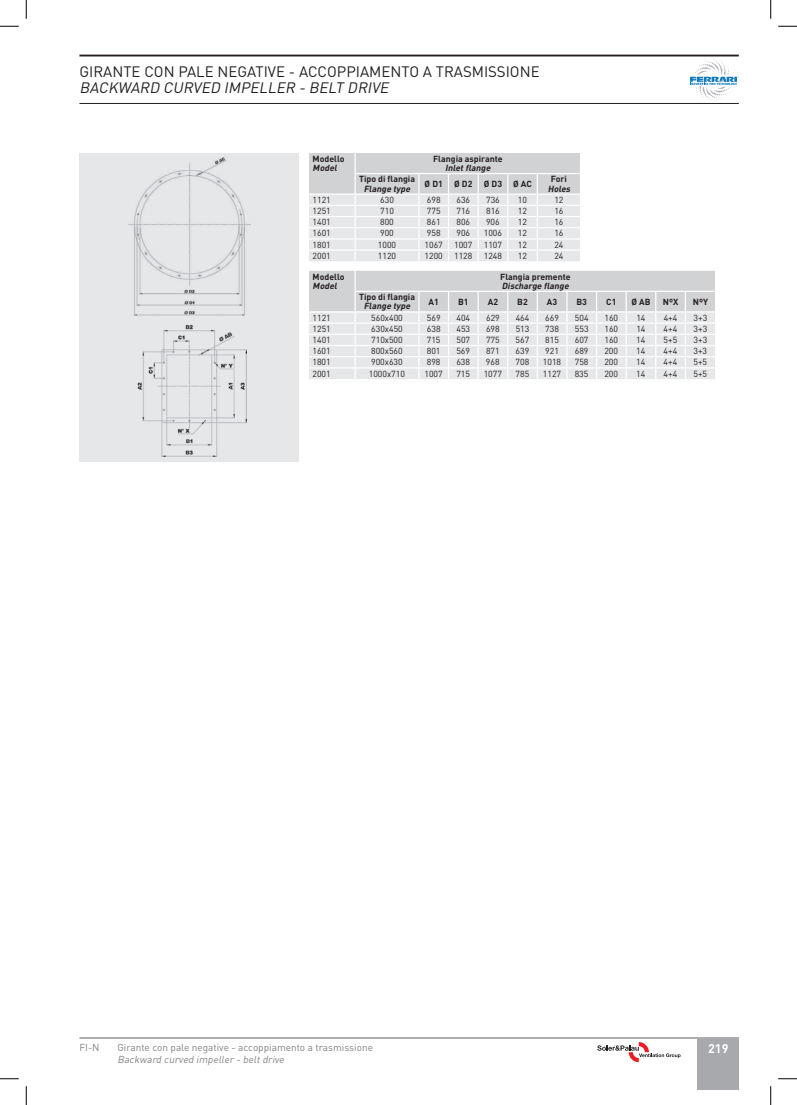
<style>
.page{position:relative;width:797px;height:1105px;background:#fff}
.page>*{position:absolute;margin:0;border:0;box-sizing:border-box;transform-origin:0 0}
.t1{font:15px "DIN";color:#231f20}
.t2{font:italic 15px "DIN";color:#231f20}
.t3{font:700 12.5px "DIN";color:#fff}
.t4{font:10px "DIN";color:#808285}
.t5{font:italic 10px "DIN";color:#808285}
.t6{font:8.75px "DIN";color:#231f20}
.t7{font:700 8.75px "DIN";color:#231f20}
.t8{font:italic 700 8.75px "DIN";color:#231f20}
</style>
<div class="page">
<hr style="left:79px;top:1037px;width:659px;height:2px;background:#a8a9ad">
<hr style="left:79px;top:55px;width:659px;height:1px;background:#231f20">
<hr style="left:79px;top:103px;width:659px;height:1px;background:#231f20">
<svg style="left:690px;top:59px;width:48px;height:41px"></svg>
<svg style="left:597px;top:1042px;width:83px;height:20px"></svg>
<div style="left:79px;top:153px;width:220px;height:309px;background:#e6e7e9"></div>
<img style="left:137px;top:324px;width:109px;height:132px">
<img style="left:129px;top:157px;width:121px;height:159px">
<svg style="left:309px;top:153px;width:271px;height:108px"></svg>
<hr style="left:537px;top:173px;width:43px;height:1px;background:#fff">
<hr style="left:536px;top:174px;width:2px;height:20px;background:#fff">
<svg style="left:309px;top:271px;width:406px;height:108px"></svg>
<div style="left:697px;top:1038px;width:41px;height:51px;background:#a8a9ad"></div>
<svg style="left:0;top:25px;width:19px;height:2px"></svg>
<svg style="left:778px;top:25px;width:19px;height:2px"></svg>
<svg style="left:0;top:1078px;width:19px;height:1px"></svg>
<svg style="left:778px;top:1078px;width:19px;height:1px"></svg>
<svg style="left:25px;top:0;width:2px;height:19px"></svg>
<svg style="left:25px;top:1086px;width:2px;height:19px"></svg>
<svg style="left:770px;top:0;width:1px;height:19px"></svg>
<svg style="left:770px;top:1086px;width:1px;height:19px"></svg>
<h1 class="t1" style="left:79px;top:62px;width:462px">GIRANTE CON PALE NEGATIVE - ACCOPPIAMENTO A TRASMISSIONE</h1>
<h1 class="t2" style="left:79px;top:79px;width:314px">BACKWARD CURVED IMPELLER - BELT DRIVE</h1>
<p class="t7" style="left:312px;top:153px;width:33px">Modello</p>
<p class="t8" style="left:312px;top:162px;width:28px">Model</p>
<p class="t7" style="left:359px;top:173px;width:57px">Tipo di flangia</p>
<p class="t8" style="left:364px;top:183px;width:50px">Flange type</p>
<p class="t7" style="left:433px;top:153px;width:71px">Flangia aspirante</p>
<p class="t8" style="left:445px;top:162px;width:49px">Inletflange</p>
<p class="t7" style="left:424px;top:178px;width:20px">Ø D1</p>
<p class="t7" style="left:454px;top:178px;width:20px">Ø D2</p>
<p class="t7" style="left:484px;top:178px;width:20px">Ø D3</p>
<p class="t7" style="left:513px;top:178px;width:20px">Ø AC</p>
<p class="t7" style="left:551px;top:173px;width:18px">Fori</p>
<p class="t8" style="left:547px;top:183px;width:26px">Holes</p>
<p class="t6" style="left:312px;top:194px;width:20px">1121</p>
<p class="t6" style="left:380px;top:194px;width:15px">630</p>
<p class="t6" style="left:427px;top:194px;width:15px">698</p>
<p class="t6" style="left:456px;top:194px;width:15px">636</p>
<p class="t6" style="left:486px;top:194px;width:15px">736</p>
<p class="t6" style="left:518px;top:194px;width:11px">10</p>
<p class="t6" style="left:554px;top:194px;width:11px">12</p>
<p class="t6" style="left:312px;top:205px;width:20px">1251</p>
<p class="t6" style="left:380px;top:205px;width:15px">710</p>
<p class="t6" style="left:427px;top:205px;width:15px">775</p>
<p class="t6" style="left:456px;top:205px;width:15px">716</p>
<p class="t6" style="left:486px;top:205px;width:15px">816</p>
<p class="t6" style="left:518px;top:205px;width:11px">12</p>
<p class="t6" style="left:554px;top:205px;width:11px">16</p>
<p class="t6" style="left:312px;top:217px;width:20px">1401</p>
<p class="t6" style="left:380px;top:217px;width:15px">800</p>
<p class="t6" style="left:427px;top:217px;width:15px">861</p>
<p class="t6" style="left:456px;top:217px;width:15px">806</p>
<p class="t6" style="left:486px;top:217px;width:15px">906</p>
<p class="t6" style="left:518px;top:217px;width:11px">12</p>
<p class="t6" style="left:554px;top:217px;width:11px">16</p>
<p class="t6" style="left:312px;top:228px;width:20px">1601</p>
<p class="t6" style="left:380px;top:228px;width:15px">900</p>
<p class="t6" style="left:427px;top:228px;width:15px">958</p>
<p class="t6" style="left:456px;top:228px;width:15px">906</p>
<p class="t6" style="left:484px;top:228px;width:20px">1006</p>
<p class="t6" style="left:518px;top:228px;width:11px">12</p>
<p class="t6" style="left:554px;top:228px;width:11px">16</p>
<p class="t6" style="left:312px;top:239px;width:20px">1801</p>
<p class="t6" style="left:378px;top:239px;width:20px">1000</p>
<p class="t6" style="left:424px;top:239px;width:20px">1067</p>
<p class="t6" style="left:454px;top:239px;width:20px">1007</p>
<p class="t6" style="left:484px;top:239px;width:20px">1107</p>
<p class="t6" style="left:518px;top:239px;width:11px">12</p>
<p class="t6" style="left:554px;top:239px;width:11px">24</p>
<p class="t6" style="left:312px;top:250px;width:20px">2001</p>
<p class="t6" style="left:378px;top:250px;width:20px">1120</p>
<p class="t6" style="left:424px;top:250px;width:20px">1200</p>
<p class="t6" style="left:454px;top:250px;width:20px">1128</p>
<p class="t6" style="left:484px;top:250px;width:20px">1248</p>
<p class="t6" style="left:518px;top:250px;width:11px">12</p>
<p class="t6" style="left:554px;top:250px;width:11px">24</p>
<p class="t7" style="left:312px;top:271px;width:33px">Modello</p>
<p class="t8" style="left:312px;top:280px;width:28px">Model</p>
<p class="t7" style="left:500px;top:271px;width:72px">Flangia premente</p>
<p class="t8" style="left:502px;top:280px;width:70px">Discharge flange</p>
<p class="t7" style="left:359px;top:291px;width:57px">Tipo di flangia</p>
<p class="t8" style="left:364px;top:301px;width:50px">Flange type</p>
<p class="t7" style="left:428px;top:296px;width:12px">A1</p>
<p class="t7" style="left:458px;top:296px;width:12px">B1</p>
<p class="t7" style="left:488px;top:296px;width:12px">A2</p>
<p class="t7" style="left:517px;top:296px;width:12px">B2</p>
<p class="t7" style="left:547px;top:296px;width:12px">A3</p>
<p class="t7" style="left:576px;top:296px;width:12px">B3</p>
<p class="t7" style="left:606px;top:296px;width:12px">C1</p>
<p class="t7" style="left:631px;top:296px;width:21px">Ø AB</p>
<p class="t7" style="left:662px;top:296px;width:17px">NºX</p>
<p class="t7" style="left:692px;top:296px;width:17px">NºY</p>
<p class="t6" style="left:312px;top:312px;width:20px">1121</p>
<p class="t6" style="left:371px;top:312px;width:33px">560x400</p>
<p class="t6" style="left:427px;top:312px;width:15px">569</p>
<p class="t6" style="left:456px;top:312px;width:15px">404</p>
<p class="t6" style="left:486px;top:312px;width:15px">629</p>
<p class="t6" style="left:515px;top:312px;width:15px">464</p>
<p class="t6" style="left:545px;top:312px;width:15px">669</p>
<p class="t6" style="left:575px;top:312px;width:15px">504</p>
<p class="t6" style="left:604px;top:312px;width:15px">160</p>
<p class="t6" style="left:636px;top:312px;width:11px">14</p>
<p class="t6" style="left:663px;top:312px;width:15px">4+4</p>
<p class="t6" style="left:693px;top:312px;width:15px">3+3</p>
<p class="t6" style="left:312px;top:323px;width:20px">1251</p>
<p class="t6" style="left:371px;top:323px;width:33px">630x450</p>
<p class="t6" style="left:427px;top:323px;width:15px">638</p>
<p class="t6" style="left:456px;top:323px;width:15px">453</p>
<p class="t6" style="left:486px;top:323px;width:15px">698</p>
<p class="t6" style="left:515px;top:323px;width:15px">513</p>
<p class="t6" style="left:545px;top:323px;width:15px">738</p>
<p class="t6" style="left:575px;top:323px;width:15px">553</p>
<p class="t6" style="left:604px;top:323px;width:15px">160</p>
<p class="t6" style="left:636px;top:323px;width:11px">14</p>
<p class="t6" style="left:663px;top:323px;width:15px">4+4</p>
<p class="t6" style="left:693px;top:323px;width:15px">3+3</p>
<p class="t6" style="left:312px;top:334px;width:20px">1401</p>
<p class="t6" style="left:371px;top:334px;width:33px">710x500</p>
<p class="t6" style="left:427px;top:334px;width:15px">715</p>
<p class="t6" style="left:456px;top:334px;width:15px">507</p>
<p class="t6" style="left:486px;top:334px;width:15px">775</p>
<p class="t6" style="left:515px;top:334px;width:15px">567</p>
<p class="t6" style="left:545px;top:334px;width:15px">815</p>
<p class="t6" style="left:575px;top:334px;width:15px">607</p>
<p class="t6" style="left:604px;top:334px;width:15px">160</p>
<p class="t6" style="left:636px;top:334px;width:11px">14</p>
<p class="t6" style="left:663px;top:334px;width:15px">5+5</p>
<p class="t6" style="left:693px;top:334px;width:15px">3+3</p>
<p class="t6" style="left:312px;top:346px;width:20px">1601</p>
<p class="t6" style="left:371px;top:346px;width:33px">800x560</p>
<p class="t6" style="left:427px;top:346px;width:15px">801</p>
<p class="t6" style="left:456px;top:346px;width:15px">569</p>
<p class="t6" style="left:486px;top:346px;width:15px">871</p>
<p class="t6" style="left:515px;top:346px;width:15px">639</p>
<p class="t6" style="left:545px;top:346px;width:15px">921</p>
<p class="t6" style="left:575px;top:346px;width:15px">689</p>
<p class="t6" style="left:604px;top:346px;width:15px">200</p>
<p class="t6" style="left:636px;top:346px;width:11px">14</p>
<p class="t6" style="left:663px;top:346px;width:15px">4+4</p>
<p class="t6" style="left:693px;top:346px;width:15px">3+3</p>
<p class="t6" style="left:312px;top:357px;width:20px">1801</p>
<p class="t6" style="left:371px;top:357px;width:33px">900x630</p>
<p class="t6" style="left:427px;top:357px;width:15px">898</p>
<p class="t6" style="left:456px;top:357px;width:15px">638</p>
<p class="t6" style="left:486px;top:357px;width:15px">968</p>
<p class="t6" style="left:515px;top:357px;width:15px">708</p>
<p class="t6" style="left:543px;top:357px;width:20px">1018</p>
<p class="t6" style="left:574px;top:357px;width:15px">758</p>
<p class="t6" style="left:604px;top:357px;width:15px">200</p>
<p class="t6" style="left:636px;top:357px;width:11px">14</p>
<p class="t6" style="left:663px;top:357px;width:15px">4+4</p>
<p class="t6" style="left:693px;top:357px;width:15px">5+5</p>
<p class="t6" style="left:312px;top:368px;width:20px">2001</p>
<p class="t6" style="left:369px;top:368px;width:38px">1000x710</p>
<p class="t6" style="left:424px;top:368px;width:20px">1007</p>
<p class="t6" style="left:456px;top:368px;width:15px">715</p>
<p class="t6" style="left:483px;top:368px;width:20px">1077</p>
<p class="t6" style="left:515px;top:368px;width:15px">785</p>
<p class="t6" style="left:543px;top:368px;width:20px">1127</p>
<p class="t6" style="left:574px;top:368px;width:15px">835</p>
<p class="t6" style="left:604px;top:368px;width:15px">200</p>
<p class="t6" style="left:636px;top:368px;width:11px">14</p>
<p class="t6" style="left:663px;top:368px;width:15px">4+4</p>
<p class="t6" style="left:693px;top:368px;width:15px">5+5</p>
<p class="t4" style="left:79px;top:1041px;width:22px">FI-N</p>
<p class="t4" style="left:117px;top:1041px;width:257px">Girante con pale negative - accoppiamento a trasmissione</p>
<p class="t5" style="left:117px;top:1053px;width:170px">Backward curved impeller - beltdrive</p>
<h2 class="t3" style="left:708px;top:1040px;width:22px">219</h2>
</div>
